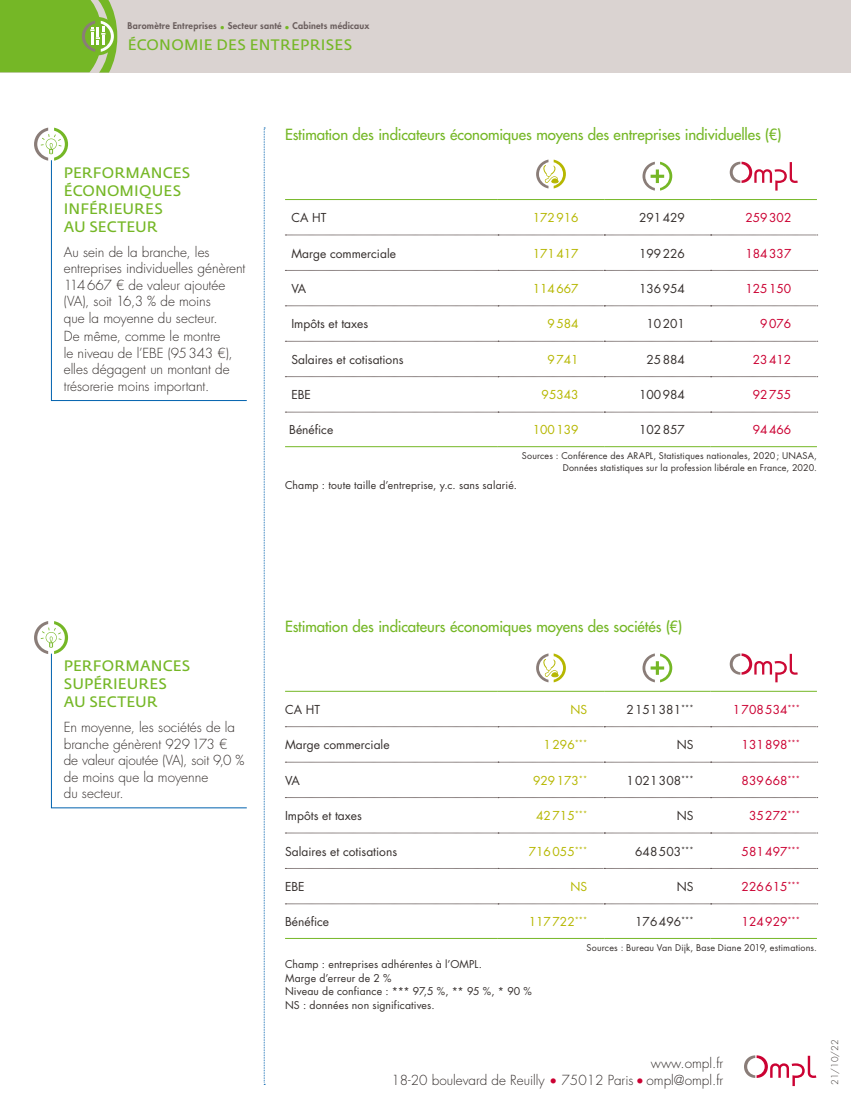
<style>
.page{position:relative;width:851px;height:1106px;background:#fff}
.page>*{position:absolute;margin:0;border:0;box-sizing:border-box;transform-origin:0 0}
.t1{font:500 15px "Futura Std";letter-spacing:-.005em;color:#75b726}
.t2{font:15px/18px "Fedra Sans Std";letter-spacing:.01em;color:#75b726}
.t3{font:300 13.5px/16.5px "Futura Std";color:#352f2d}
.t4{font:12px "Futura Std";color:#352f2d}
.t5{font:12px "Futura Std";color:#cb0132}
.t6{font:12px "Futura Std";color:#b6b700}
.t7{font:10.5px/13.5px "Futura Std";letter-spacing:.015em;color:#352f2d}
.t8{font:9px/12px "Futura Std";letter-spacing:.015em;color:#352f2d;text-align:right}
.t9{font:800 9px "Futura Std";letter-spacing:.025em;color:#6a5e5d}
.t10{font:300 9px "Futura Std";color:#352f2d}
.s1{color:#75b726}
.s2{color:#cb0132}
</style>
<div class="page">
<div style="left:0;top:0;width:850px;height:72px;background:#dad3d1"></div>
<svg style="left:264px;top:128px;width:1px;height:957px"></svg>
<svg style="left:34px;top:128px;width:34px;height:33px"></svg>
<svg style="left:51px;top:159px;width:196px;height:242px"></svg>
<svg style="left:34px;top:621px;width:213px;height:187px"></svg>
<svg style="left:744px;top:1055px;width:72px;height:31px"></svg>
<svg style="left:0;top:0;width:117px;height:73px;background:#80ba39"></svg>
<hr style="left:285px;top:446px;width:212px;height:1px;background:#75b726">
<hr style="left:497px;top:446px;width:107px;height:1px;background:#75b726">
<hr style="left:604px;top:446px;width:106px;height:1px;background:#75b726">
<hr style="left:710px;top:446px;width:106px;height:1px;background:#75b726">
<hr style="left:497px;top:199px;width:107px;height:1px;background:#75b726">
<hr style="left:604px;top:199px;width:106px;height:1px;background:#75b726">
<svg style="left:285px;top:235px;width:532px;height:1px"></svg>
<svg style="left:285px;top:412px;width:532px;height:1px"></svg>
<svg style="left:285px;top:270px;width:532px;height:1px"></svg>
<svg style="left:285px;top:305px;width:532px;height:1px"></svg>
<svg style="left:285px;top:341px;width:532px;height:1px"></svg>
<svg style="left:285px;top:376px;width:532px;height:1px"></svg>
<hr style="left:285px;top:199px;width:212px;height:1px;background:#75b726">
<hr style="left:710px;top:199px;width:106px;height:1px;background:#75b726">
<svg style="left:536px;top:160px;width:30px;height:28px"></svg>
<svg style="left:642px;top:162px;width:30px;height:29px"></svg>
<svg style="left:729px;top:162px;width:68px;height:29px"></svg>
<hr style="left:285px;top:938px;width:212px;height:1px;background:#75b726">
<hr style="left:497px;top:938px;width:107px;height:1px;background:#75b726">
<hr style="left:604px;top:938px;width:106px;height:1px;background:#75b726">
<hr style="left:710px;top:938px;width:106px;height:1px;background:#75b726">
<svg style="left:285px;top:726px;width:532px;height:1px"></svg>
<svg style="left:285px;top:762px;width:532px;height:1px"></svg>
<svg style="left:285px;top:797px;width:532px;height:1px"></svg>
<svg style="left:285px;top:832px;width:532px;height:1px"></svg>
<svg style="left:285px;top:868px;width:532px;height:1px"></svg>
<svg style="left:285px;top:903px;width:532px;height:1px"></svg>
<hr style="left:285px;top:691px;width:212px;height:1px;background:#75b726">
<hr style="left:497px;top:691px;width:107px;height:1px;background:#75b726">
<hr style="left:604px;top:691px;width:106px;height:1px;background:#75b726">
<hr style="left:710px;top:691px;width:106px;height:1px;background:#75b726">
<svg style="left:536px;top:653px;width:30px;height:29px"></svg>
<svg style="left:642px;top:653px;width:30px;height:29px"></svg>
<svg style="left:729px;top:653px;width:68px;height:29px"></svg>
<p class="t9" style="left:128px;top:20px;width:243px">Baromètre Entreprises <span class="s1">•</span> Secteur santé <span class="s1">•</span> Cabinets médicaux</p>
<p class="t2" style="left:128px;top:36px;width:226px">ÉCONOMIE DES ENTREPRISES</p>
<p class="t2" style="left:64px;top:163px;width:128px">PERFORMANCES<br>ÉCONOMIQUES<br>INFÉRIEURES<br>AU SECTEUR</p>
<p class="t3" style="left:64px;top:244px;width:183px">Au sein de la branche, les entreprises individuelles génèrent<br>114667 € de valeur ajoutée (VA), soit 16,3 % de moins<br>que la moyenne du secteur.</p>
<p class="t3" style="left:64px;top:328px;width:170px">De même, comme le montre le niveau de l’EBE (95343 €), elles dégagent un montant de trésorerie moins important.</p>
<p class="t1" style="left:285px;top:125px;width:497px">Estimation des indicateurs économiques moyens des entreprises individuelles (€)</p>
<p class="t4" style="left:291px;top:210px;width:36px">CA HT</p>
<p class="t6" style="left:532px;top:210px;width:47px">172916</p>
<p class="t4" style="left:639px;top:210px;width:47px">291429</p>
<p class="t5" style="left:745px;top:210px;width:47px">259302</p>
<p class="t4" style="left:291px;top:245px;width:106px">Marge commerciale</p>
<p class="t6" style="left:532px;top:245px;width:47px">171417</p>
<p class="t4" style="left:639px;top:245px;width:47px">199226</p>
<p class="t5" style="left:745px;top:245px;width:47px">184337</p>
<p class="t4" style="left:291px;top:281px;width:16px">VA</p>
<p class="t6" style="left:532px;top:281px;width:47px">114667</p>
<p class="t4" style="left:639px;top:281px;width:47px">136954</p>
<p class="t5" style="left:745px;top:281px;width:47px">125150</p>
<p class="t4" style="left:291px;top:316px;width:78px">Impôts et taxes</p>
<p class="t6" style="left:547px;top:316px;width:33px">9584</p>
<p class="t4" style="left:646px;top:316px;width:40px">10201</p>
<p class="t5" style="left:760px;top:316px;width:33px">9076</p>
<p class="t4" style="left:291px;top:352px;width:114px">Salaires et cotisations</p>
<p class="t6" style="left:547px;top:352px;width:33px">9741</p>
<p class="t4" style="left:646px;top:352px;width:40px">25884</p>
<p class="t5" style="left:752px;top:352px;width:40px">23412</p>
<p class="t4" style="left:291px;top:387px;width:21px">EBE</p>
<p class="t6" style="left:541px;top:387px;width:38px">95343</p>
<p class="t4" style="left:639px;top:387px;width:47px">100984</p>
<p class="t5" style="left:752px;top:387px;width:40px">92755</p>
<p class="t4" style="left:289px;top:422px;width:45px">Bénéfice</p>
<p class="t6" style="left:532px;top:422px;width:47px">100139</p>
<p class="t4" style="left:639px;top:422px;width:47px">102857</p>
<p class="t5" style="left:752px;top:422px;width:40px">94466</p>
<p class="t8" style="left:521px;top:450px;width:296px">Sources : Conférence des ARAPL, Statistiques nationales, 2020; UNASA,<br>Données statistiques sur la profession libérale en France, 2020.</p>
<p class="t7" style="left:285px;top:478px;width:233px">Champ : toute taille d’entreprise, y.c. sans salarié.</p>
<p class="t2" style="left:64px;top:657px;width:128px">PERFORMANCES<br>SUPÉRIEURES<br>AU SECTEUR</p>
<p class="t3" style="left:64px;top:719px;width:182px">En moyenne, les sociétés de la branche génèrent 929173 € de valeur ajoutée (VA), soit 9,0 % de moins que la moyenne<br>du secteur.</p>
<p class="t1" style="left:285px;top:617px;width:398px">Estimation des indicateurs économiques moyens des sociétés (€)</p>
<p class="t4" style="left:285px;top:702px;width:36px">CA HT</p>
<p class="t6" style="left:570px;top:702px;width:18px">NS</p>
<p class="t4" style="left:626px;top:702px;width:69px">2151381<sup>***</sup></p>
<p class="t5" style="left:732px;top:702px;width:69px">1708534<sup>***</sup></p>
<p class="t4" style="left:285px;top:737px;width:106px">Marge commerciale</p>
<p class="t6" style="left:543px;top:737px;width:45px">1296<sup>***</sup></p>
<p class="t4" style="left:676px;top:737px;width:18px">NS</p>
<p class="t5" style="left:741px;top:737px;width:60px">131898<sup>***</sup></p>
<p class="t4" style="left:285px;top:772px;width:16px">VA</p>
<p class="t6" style="left:533px;top:772px;width:56px">929173<sup>**</sup></p>
<p class="t4" style="left:626px;top:772px;width:69px">1021308<sup>***</sup></p>
<p class="t5" style="left:741px;top:772px;width:60px">839668<sup>***</sup></p>
<p class="t4" style="left:285px;top:808px;width:78px">Impôts et taxes</p>
<p class="t6" style="left:536px;top:808px;width:52px">42715<sup>***</sup></p>
<p class="t4" style="left:676px;top:808px;width:18px">NS</p>
<p class="t5" style="left:748px;top:808px;width:52px">35272<sup>***</sup></p>
<p class="t4" style="left:285px;top:843px;width:114px">Salaires et cotisations</p>
<p class="t6" style="left:528px;top:843px;width:60px">716055<sup>***</sup></p>
<p class="t4" style="left:635px;top:843px;width:60px">648503<sup>***</sup></p>
<p class="t5" style="left:741px;top:843px;width:60px">581497<sup>***</sup></p>
<p class="t4" style="left:285px;top:879px;width:21px">EBE</p>
<p class="t6" style="left:570px;top:879px;width:18px">NS</p>
<p class="t4" style="left:676px;top:879px;width:18px">NS</p>
<p class="t5" style="left:741px;top:879px;width:60px">226615<sup>***</sup></p>
<p class="t4" style="left:285px;top:913px;width:45px">Bénéfice</p>
<p class="t6" style="left:528px;top:913px;width:60px">117722<sup>***</sup></p>
<p class="t4" style="left:635px;top:913px;width:60px">176496<sup>***</sup></p>
<p class="t5" style="left:741px;top:913px;width:60px">124929<sup>***</sup></p>
<p class="t8" style="left:586px;top:941px;width:232px">Sources : Bureau Van Dijk, Base Diane 2019, estimations.</p>
<p class="t7" style="left:285px;top:958px;width:248px">Champ : entreprises adhérentes à l’OMPL.<br>Marge d’erreur de 2 %<br>Niveau de confiance : *** 97,5 %, ** 95 %, * 90 % NS : données non significatives.</p>
<p class="t3" style="left:391px;top:1055px;width:333px;text-align:right">www.ompl.fr<br>18-20 boulevard de Reuilly <span class="s2">•</span> 75012 Paris <span class="s2">•</span> ompl@ompl.fr</p>
<p class="t10" style="left:829px;top:1084px;width:46px;rotate:-90deg">21/10/22</p>
</div>
